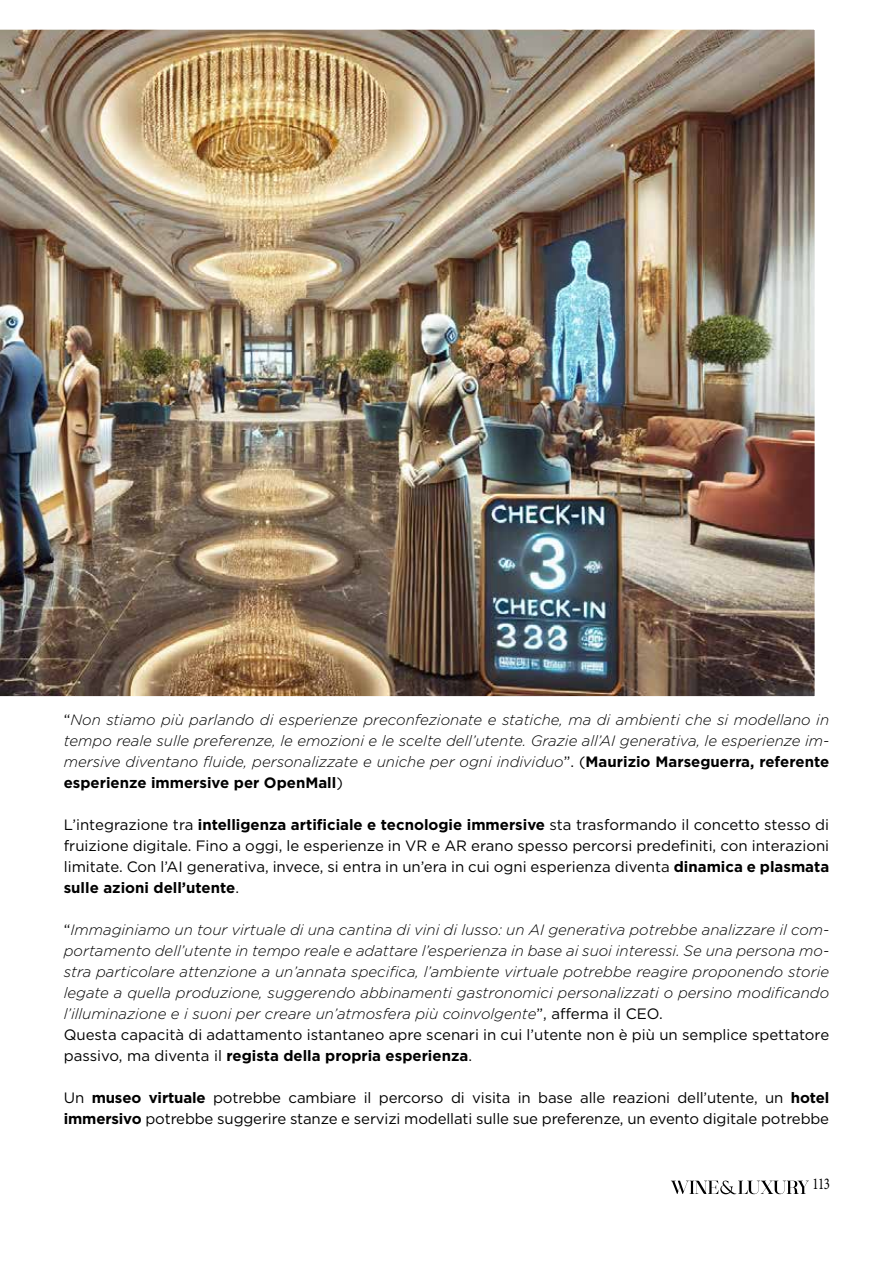
<style>
.page{position:relative;width:893px;height:1263px;background:#fff}
.page>*{position:absolute;margin:0;border:0;box-sizing:border-box;transform-origin:0 0}
.t1{font:16.5px "Minion Pro";color:#000;scale:.78 1}
.t2{font:italic 300 15px/21px "Gotham";color:#000;text-align:justify}
.t3{font:15px/21px "Gotham";letter-spacing:-.01em;color:#000;text-align:justify}
.s1{font-weight:400;font-style:normal}
.s2{font-weight:700;font-style:normal}
.s3{font-weight:700}
</style>
<div class="page">
<svg style="left:671px;top:1180px;width:138px;height:14px"></svg>
<img style="left:0;top:29px;width:815px;height:668px">
<p class="t2" style="left:64px;top:708px;width:767px"><span class="s1">“</span>Non stiamo più parlando di esperienze preconfezionate e statiche, ma di ambienti che si modellano in tempo reale sulle preferenze, le emozioni e le scelte dell’utente. Grazie all’AI generativa, le esperienze im&shy;mersive diventano fluide, personalizzate e uniche per ogni individuo<span class="s1">”. (</span><span class="s2">Maurizio Marseguerra, referente esperienze immersive per OpenMall</span><span class="s1">)</span></p>
<p class="t3" style="left:64px;top:813px;width:767px">L’integrazione tra <span class="s3">intelligenza artificiale e tecnologie immersive</span> sta trasformando il concetto stesso di fruizione digitale. Fino a oggi, le esperienze in VR e AR erano spesso percorsi predefiniti, con interazioni limitate. Con l’AI generativa, invece, si entra in un’era in cui ogni esperienza diventa <span class="s3">dinamica e plasmata sulle azioni dell’utente</span>.</p>
<p class="t2" style="left:64px;top:918px;width:767px;text-align:left"><span class="s1">“</span>Immaginiamo un tour virtuale di una cantina di vini di lusso: un AI generativa potrebbe analizzare il com&shy;portamento dell’utente in tempo reale e adattare l’esperienza in base ai suoi interessi. Se una persona mo&shy;stra particolare attenzione a un’annata specifica, l’ambiente virtuale potrebbe reagire proponendo storie legate a quella produzione, suggerendo abbinamenti gastronomici personalizzati o persino modificando l’illuminazione e i suoni per creare un’atmosfera più coinvolgente<span class="s1">”, afferma il CEO.<br>Questa capacità di adattamento istantaneo apre scenari in cui l’utente non è più un semplice spettatore passivo, ma diventa il</span> <span class="s2">regista della propria esperienza</span><span class="s1">.</span></p>
<p class="t3" style="left:64px;top:1086px;width:767px">Un <span class="s3">museo virtuale</span> potrebbe cambiare il percorso di visita in base alle reazioni dell’utente, un <span class="s3">hotel immersivo</span> potrebbe suggerire stanze e servizi modellati sulle sue preferenze, un evento digitale potrebbe</p>
<p class="t1" style="left:813px;top:1172px;width:24px">113</p>
</div>
